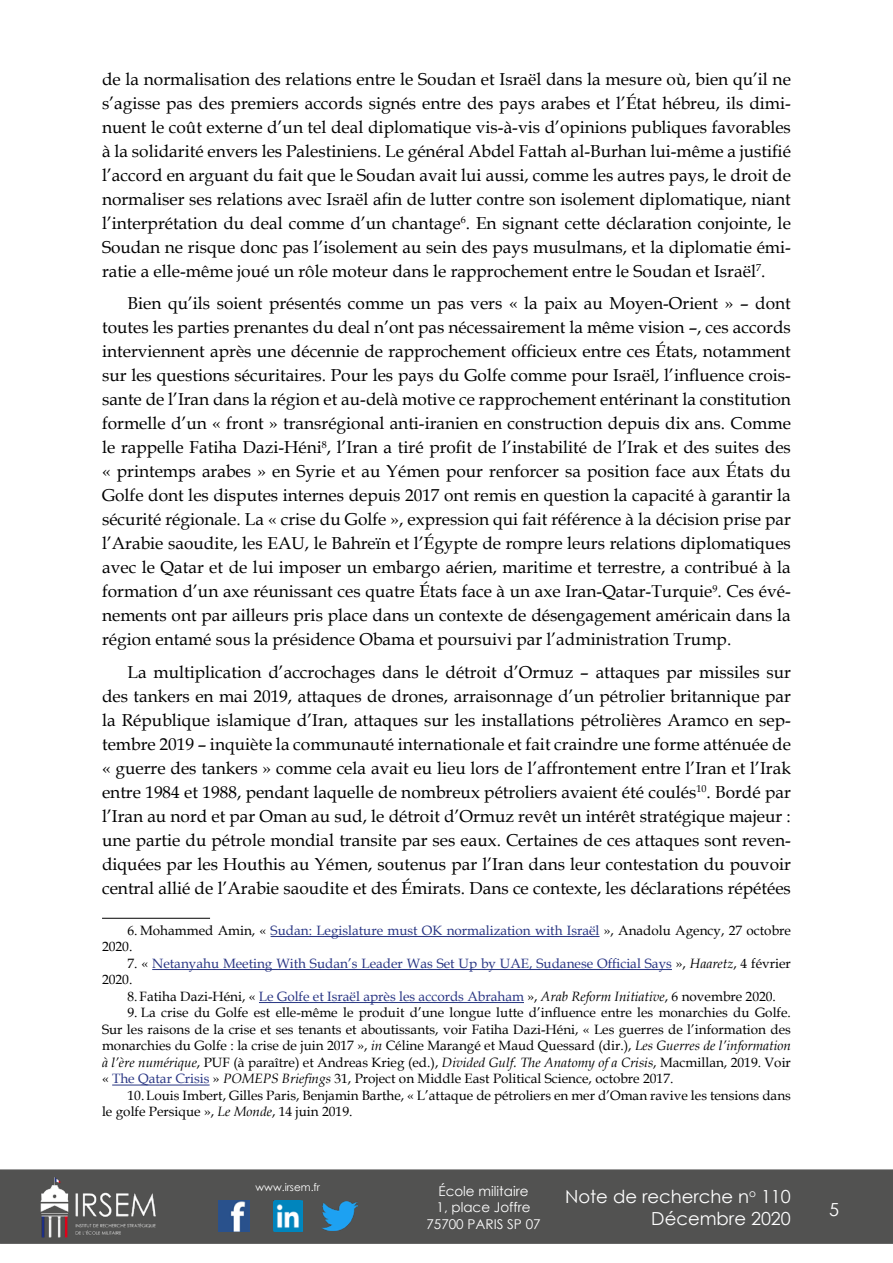
<style>
.page{position:relative;width:893px;height:1263px;background:#fff}
.page>*{position:absolute;margin:0;border:0;box-sizing:border-box;transform-origin:0 0}
.t1{font:18px/21.6px "Century Gothic";color:#fff;text-align:right}
.t2{font:17.25px/24px "Book Antiqua";color:#000;text-align:justify}
.t3{font:13.5px/16.5px "Book Antiqua";color:#000}
.t4{font:13.5px/16.5px "Book Antiqua";color:#283583}
.t5{font:13.5px/16.2px "Century Gothic";color:#fff;text-align:center}
.t6{font:10.5px "Century Gothic";color:#fff}
.s1{color:#283583}
.s2{color:#000}
.s3{font-style:italic;color:#000}
.s4{font-style:italic}
</style>
<div class="page">
<div style="left:0;top:1169px;width:893px;height:75px;background:#525251"></div>
<img style="left:39px;top:1169px;width:117px;height:75px">
<img style="left:322px;top:1201px;width:36px;height:30px">
<img style="left:218px;top:1200px;width:31px;height:32px">
<img style="left:274px;top:1200px;width:28px;height:32px">
<hr style="left:102px;top:918px;width:108px;height:1px;background:#000">
<hr style="left:271px;top:936px;width:328px;height:1px;background:#283583">
<hr style="left:152px;top:969px;width:520px;height:1px;background:#283583">
<hr style="left:259px;top:1002px;width:265px;height:1px;background:#283583">
<hr style="left:112px;top:1085px;width:98px;height:1px;background:#283583">
<p class="t2" style="left:102px;top:67px;width:690px">de la normalisation des relations entre le Soudan et Israël dans la mesure où, bien qu’il ne s’agisse pas des premiers accords signés entre des pays arabes et l’État hébreu, ils dimi&shy;nuent le coût externe d’un tel deal diplomatique vis-à-vis d’opinions publiques favorables à la solidarité envers les Palestiniens. Le général Abdel Fattah al-Burhan lui-même a justifié l’accord en arguant du fait que le Soudan avait lui aussi, comme les autres pays, le droit de normaliser ses relations avec Israël afin de lutter contre son isolement diplomatique, niant l’interprétation du deal comme d’un chantage<sup>6</sup>. En signant cette déclaration conjointe, le Soudan ne risque donc pas l’isolement au sein des pays musulmans, et la diplomatie émi&shy;ratie a elle-même joué un rôle moteur dans le rapprochement entre le Soudan et Israël<sup>7</sup>.</p>
<p class="t2" style="left:102px;top:291px;width:690px;text-indent:26px">Bien qu’ils soient présentés comme un pas vers « la paix au Moyen-Orient » – dont toutes les parties prenantes du deal n’ont pas nécessairement la même vision –, ces accords interviennent après une décennie de rapprochement officieux entre ces États, notamment sur les questions sécuritaires. Pour les pays du Golfe comme pour Israël, l’influence crois&shy;sante de l’Iran dans la région et au-delà motive ce rapprochement entérinant la constitution formelle d’un « front » transrégional anti-iranien en construction depuis dix ans. Comme le rappelle Fatiha Dazi-Héni<sup>8</sup>, l’Iran a tiré profit de l’instabilité de l’Irak et des suites des « printemps arabes » en Syrie et au Yémen pour renforcer sa position face aux États du Golfe dont les disputes internes depuis 2017 ont remis en question la capacité à garantir la sécurité régionale. La « crise du Golfe », expression qui fait référence à la décision prise par l’Arabie saoudite, les EAU, le Bahreïn et l’Égypte de rompre leurs relations diplomatiques avec le Qatar et de lui imposer un embargo aérien, maritime et terrestre, a contribué à la formation d’un axe réunissant ces quatre États face à un axe Iran-Qatar-Turquie<sup>9</sup>. Ces évé&shy;nements ont par ailleurs pris place dans un contexte de désengagement américain dans la région entamé sous la présidence Obama et poursuivi par l’administration Trump.</p>
<p class="t2" style="left:102px;top:660px;width:690px;text-indent:26px">La multiplication d’accrochages dans le détroit d’Ormuz – attaques par missiles sur des tankers en mai 2019, attaques de drones, arraisonnage d’un pétrolier britannique par la République islamique d’Iran, attaques sur les installations pétrolières Aramco en sep&shy;tembre 2019 – inquiète la communauté internationale et fait craindre une forme atténuée de « guerre des tankers » comme cela avait eu lieu lors de l’affrontement entre l’Iran et l’Irak entre 1984 et 1988, pendant laquelle de nombreux pétroliers avaient été coulés<sup>10</sup>. Bordé par l’Iran au nord et par Oman au sud, le détroit d’Ormuz revêt un intérêt stratégique majeur : une partie du pétrole mondial transite par ses eaux. Certaines de ces attaques sont reven&shy;diquées par les Houthis au Yémen, soutenus par l’Iran dans leur contestation du pouvoir central allié de l’Arabie saoudite et des Émirats. Dans ce contexte, les déclarations répétées</p>
<p class="t3" style="left:102px;top:921px;width:690px;text-indent:25px">6. Mohammed Amin, « <span class="s1">Sudan: Legislature must OK normalization with Israël</span> », Anadolu Agency, 27 octobre<br>2020.</p>
<p class="t4" style="left:102px;top:954px;width:690px;text-indent:26px"><span class="s2">7. «</span> Netanyahu Meeting With Sudan’s Leader Was Set Up by UAE, Sudanese Official Says <span class="s2">»,</span> <span class="s3">Haaretz</span><span class="s2">, 4 février<br>2020.</span></p>
<p class="t4" style="left:128px;top:987px;width:650px"><span class="s2">8. Fatiha Dazi-Héni, «</span> Le Golfe et Israël après les accords Abraham <span class="s2">»,</span> <span class="s3">Arab Reform Initiative</span><span class="s2">, 6 novembre 2020.</span></p>
<p class="t3" style="left:102px;top:1004px;width:690px;text-align:justify;text-indent:26px">9. La crise du Golfe est elle-même le produit d’une longue lutte d’influence entre les monarchies du Golfe.<br>Sur les raisons de la crise et ses tenants et aboutissants, voir Fatiha Dazi-Héni, « Les guerres de l’information des monarchies du Golfe : la crise de juin 2017 », <span class="s4">in</span> Céline Marangé et Maud Quessard (dir.), <span class="s4">Les Guerres de l’information à l’ère numérique</span>, PUF (à paraître) et Andreas Krieg (ed.), <span class="s4">Divided Gulf. The Anatomy of a Crisis</span>, Macmillan, 2019. Voir « <span class="s1">The Qatar Crisis</span> » <span class="s4">POMEPS Briefings</span> 31, Project on Middle East Political Science, octobre 2017.</p>
<p class="t3" style="left:102px;top:1086px;width:690px;text-indent:26px">10.Louis Imbert, Gilles Paris, Benjamin Barthe, « L’attaque de pétroliers en mer d’Oman ravive les tensions dans le golfe Persique », <span class="s4">Le Monde</span>, 14 juin 2019.</p>
<p class="t6" style="left:256px;top:1179px;width:66px">www.irsem.fr</p>
<p class="t5" style="left:426px;top:1183px;width:116px">École militaire<br>1, place Joffre<br>75700 PARIS SP 07</p>
<p class="t1" style="left:565px;top:1185px;width:227px">Note de recherche n<sup>o</sup> 110<br>Décembre 2020</p>
<p class="t1" style="left:829px;top:1198px;width:11px">5</p>
</div>
